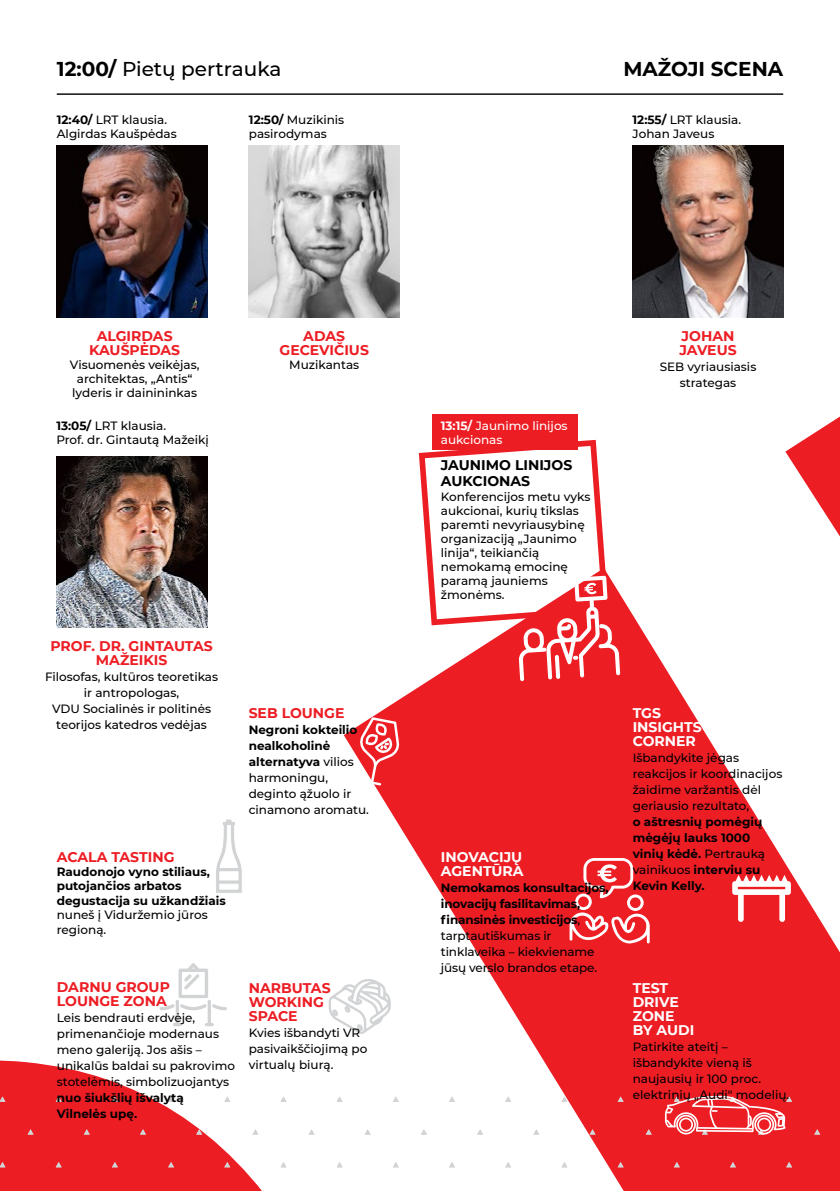
<style>
.page{position:relative;width:840px;height:1191px;background:#fff}
.page>*{position:absolute;margin:0;border:0;box-sizing:border-box;transform-origin:0 0}
.t1{font:500 20px "Montserrat";color:#000}
.t2{font:700 20px "Montserrat";color:#000}
.t3{font:700 14px/14px "Montserrat";color:#ed1d24;text-align:center}
.t4{font:700 14px/14px "Montserrat";color:#fff}
.t5{font:700 14px/16.8px "Montserrat";color:#000}
.t6{font:500 12px/16px "Montserrat";color:#000}
.t7{font:700 12px/16px "Montserrat";color:#000}
.t8{font:500 12px/14.4px "Montserrat";color:#fff}
.s1{font-weight:700}
.s2{font-weight:500}
</style>
<div class="page">
<div style="left:432px;top:414px;width:145px;height:35px;background:#ed1d24"></div>
<svg style="left:328px;top:987px;width:15px;height:37px"></svg>
<svg style="left:0;top:1060px;width:343px;height:131px;fill:#ed1d24"></svg>
<svg style="left:343px;top:593px;width:496px;height:598px;fill:#ed1d24"></svg>
<svg style="left:785px;top:417px;width:54px;height:118px"></svg>
<svg style="left:731px;top:875px;width:59px;height:47px"></svg>
<svg style="left:569px;top:858px;width:80px;height:85px"></svg>
<hr style="left:57px;top:93px;width:725px;height:2px;background:#000">
<svg style="left:0;top:1096px;width:5px;height:5px"></svg>
<svg style="left:56px;top:1096px;width:6px;height:5px"></svg>
<svg style="left:112px;top:1096px;width:6px;height:5px"></svg>
<svg style="left:168px;top:1096px;width:6px;height:5px"></svg>
<svg style="left:224px;top:1096px;width:6px;height:5px"></svg>
<svg style="left:280px;top:1096px;width:6px;height:5px"></svg>
<svg style="left:28px;top:1129px;width:6px;height:5px"></svg>
<svg style="left:84px;top:1129px;width:6px;height:5px"></svg>
<svg style="left:140px;top:1129px;width:6px;height:5px"></svg>
<svg style="left:196px;top:1129px;width:6px;height:5px"></svg>
<svg style="left:252px;top:1129px;width:6px;height:5px"></svg>
<svg style="left:0;top:1162px;width:5px;height:5px"></svg>
<svg style="left:56px;top:1162px;width:6px;height:5px"></svg>
<svg style="left:112px;top:1162px;width:6px;height:5px"></svg>
<svg style="left:168px;top:1162px;width:6px;height:5px"></svg>
<svg style="left:224px;top:1162px;width:6px;height:5px"></svg>
<svg style="left:280px;top:1162px;width:6px;height:5px"></svg>
<svg style="left:336px;top:1096px;width:6px;height:5px"></svg>
<svg style="left:392px;top:1096px;width:6px;height:5px"></svg>
<svg style="left:449px;top:1096px;width:5px;height:5px"></svg>
<svg style="left:505px;top:1096px;width:6px;height:5px"></svg>
<svg style="left:561px;top:1096px;width:6px;height:5px"></svg>
<svg style="left:617px;top:1096px;width:6px;height:5px"></svg>
<svg style="left:308px;top:1129px;width:6px;height:5px"></svg>
<svg style="left:364px;top:1129px;width:6px;height:5px"></svg>
<svg style="left:420px;top:1129px;width:6px;height:5px"></svg>
<svg style="left:477px;top:1129px;width:6px;height:5px"></svg>
<svg style="left:533px;top:1129px;width:6px;height:5px"></svg>
<svg style="left:589px;top:1129px;width:6px;height:5px"></svg>
<svg style="left:645px;top:1129px;width:6px;height:5px"></svg>
<svg style="left:336px;top:1162px;width:6px;height:5px"></svg>
<svg style="left:392px;top:1162px;width:6px;height:5px"></svg>
<svg style="left:449px;top:1162px;width:5px;height:5px"></svg>
<svg style="left:505px;top:1162px;width:6px;height:5px"></svg>
<svg style="left:561px;top:1162px;width:6px;height:5px"></svg>
<svg style="left:617px;top:1162px;width:6px;height:5px"></svg>
<svg style="left:673px;top:1162px;width:6px;height:5px"></svg>
<svg style="left:813px;top:1129px;width:6px;height:5px"></svg>
<svg style="left:729px;top:1162px;width:6px;height:5px"></svg>
<svg style="left:785px;top:1162px;width:6px;height:5px"></svg>
<svg style="left:358px;top:717px;width:41px;height:68px"></svg>
<svg style="left:160px;top:963px;width:67px;height:63px"></svg>
<img style="left:57px;top:146px;width:150px;height:171px">
<img style="left:249px;top:146px;width:150px;height:171px">
<img style="left:56px;top:456px;width:151px;height:172px">
<svg style="left:415px;top:437px;width:204px;height:244px"></svg>
<svg style="left:664px;top:1095px;width:127px;height:39px;background:#f15b60"></svg>
<svg style="left:216px;top:819px;width:26px;height:74px"></svg>
<img style="left:632px;top:146px;width:150px;height:171px">
<h1 class="t1" style="left:57px;top:57px;width:226px"><span class="s1">12:00/</span> Pietų pertrauka</h1>
<h1 class="t2" style="left:623px;top:57px;width:161px">MAŽOJI SCENA</h1>
<p class="t6" style="left:57px;top:113px;width:121px;line-height:14.4px"><span class="s1">12:40/</span> LRT klausia.<br>Algirdas Kaušpėdas</p>
<p class="t6" style="left:249px;top:112px;width:97px;line-height:14.4px"><span class="s1">12:50/</span> Muzikinis pasirodymas</p>
<p class="t6" style="left:632px;top:113px;width:110px;line-height:14.4px"><span class="s1">12:55/</span> LRT klausia.<br>Johan Javeus</p>
<p class="t3" style="left:89px;top:329px;width:92px">ALGIRDAS<br>KAUŠPĖDAS</p>
<p class="t6" style="left:70px;top:358px;width:131px;line-height:14px;text-align:center">Visuomenės veikėjas, architektas, „Antis“ lyderis ir dainininkas</p>
<p class="t6" style="left:56px;top:418px;width:154px;line-height:14.4px"><span class="s1">13:05/</span> LRT klausia.<br>Prof. dr. Gintautą Mažeikį</p>
<p class="t3" style="left:279px;top:329px;width:91px">ADAS<br>GECEVIČIUS</p>
<p class="t6" style="left:289px;top:357px;width:71px">Muzikantas</p>
<p class="t3" style="left:50px;top:639px;width:164px">PROF. DR. GINTAUTAS<br>MAŽEIKIS</p>
<p class="t6" style="left:45px;top:669px;width:174px;text-align:center">Filosofas, kultūros teoretikas ir antropologas,<br>VDU Socialinės ir politinės teorijos katedros vedėjas</p>
<p class="t3" style="left:57px;top:849px;width:119px">ACALA TASTING</p>
<p class="t7" style="left:57px;top:864px;width:170px;line-height:14.4px">Raudonojo vyno stiliaus, putojančios arbatos degustacija su užkandžiais</p>
<p class="t6" style="left:57px;top:907px;width:152px;line-height:14.4px">nuneš į Viduržemio jūros regioną.</p>
<p class="t3" style="left:248px;top:706px;width:97px">SEB LOUNGE</p>
<p class="t6" style="left:248px;top:721px;width:122px"><span class="s1">Negroni kokteilio nealkoholinė alternatyva</span> vilios harmoningu, deginto ąžuolo ir cinamono aromatu.</p>
<p class="t3" style="left:57px;top:979px;width:114px;text-align:left">DARNU GROUP<br>LOUNGE ZONA</p>
<p class="t6" style="left:57px;top:1009px;width:179px">Leis bendrauti erdvėje, primenančioje modernaus meno galeriją. Jos ašis – unikalūs baldai su pakrovimo stotelėmis, simbolizuojantys</p>
<p class="t7" style="left:57px;top:1089px;width:128px">nuo šiukšlių išvalytą<br>Vilnelės upę.</p>
<p class="t3" style="left:249px;top:981px;width:83px;text-align:left">NARBUTAS<br>WORKING<br>SPACE</p>
<p class="t6" style="left:249px;top:1024px;width:120px">Kvies išbandyti VR pasivaikščiojimą po virtualų biurą.</p>
<p class="t8" style="left:440px;top:418px;width:128px"><span class="s1">13:15/</span> Jaunimo linijos aukcionas</p>
<p class="t5" style="left:440px;top:456px;width:133px">JAUNIMO LINIJOS<br>AUKCIONAS</p>
<p class="t6" style="left:440px;top:489px;width:151px;line-height:14px">Konferencijos metu vyks aukcionai, kurių tikslas paremti nevyriausybinę organizaciją „Jaunimo linija“, teikiančią nemokamą emocinę paramą jauniems žmonėms.</p>
<p class="t3" style="left:679px;top:329px;width:59px;text-align:left">JOHAN<br>JAVEUS</p>
<p class="t6" style="left:659px;top:359px;width:98px;text-align:center">SEB vyriausiasis strategas</p>
<p class="t4" style="left:440px;top:849px;width:84px">INOVACIJŲ<br>AGENTŪRA</p>
<p class="t7" style="left:440px;top:879px;width:169px">Nemokamos konsultacijos, inovacijų fasilitavimas, finansinės investicijos<span class="s2">, tarptautiškumas ir tinklaveika – kiekviename jūsų verslo brandos etape.</span></p>
<p class="t4" style="left:632px;top:706px;width:71px">TGS<br>INSIGHTS<br>CORNER</p>
<p class="t6" style="left:632px;top:750px;width:151px">Išbandykite jėgas reakcijos ir koordinacijos žaidime varžantis dėl geriausio rezultato,</p>
<p class="t7" style="left:632px;top:814px;width:134px">o aštresnių pomėgių mėgėjų lauks 1000 vinių kėdė. <span class="s2">Pertrauką vainikuos</span> interviu su<br>Kevin Kelly.</p>
<p class="t4" style="left:632px;top:981px;width:63px">TEST<br>DRIVE<br>ZONE<br>BY AUDI</p>
<p class="t6" style="left:632px;top:1038px;width:158px">Patirkite ateitį – išbandykite vieną iš naujausių ir 100 proc. elektrinių „Audi" modelių.</p>
</div>
